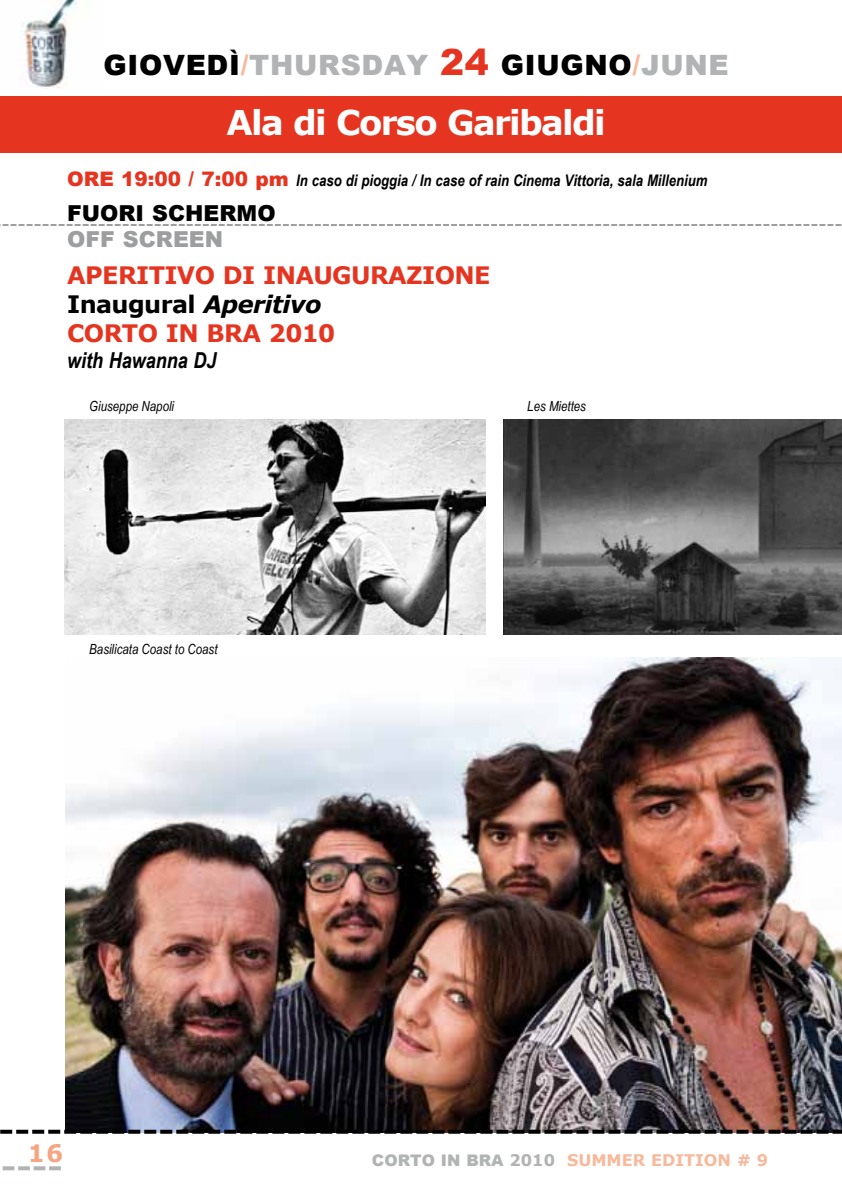
<style>
.page{position:relative;width:842px;height:1191px;background:#fff}
.page>*{position:absolute;margin:0;border:0;box-sizing:border-box;transform-origin:0 0}
.t1{font:700 34px "Verdana";letter-spacing:-.05em;color:#fff}
.t2{font:900 28px "Arial";letter-spacing:.025em;color:#000}
.t3{font:900 28px "Arial";color:#b1b3b4}
.t4{font:700 24px/28.8px "Verdana";letter-spacing:-.025em;color:#e53520}
.t5{font:700 24px "Verdana";color:#f4a582}
.t6{font:italic 700 22px "Arial Narrow";color:#000}
.t7{font:900 22px "Arial";color:#000}
.t8{font:900 22px "Arial";color:#9c9e9f}
.t9{font:italic 700 16px "Arial Narrow";color:#000}
.t10{font:700 16px "Verdana";color:#f7b89b}
.t11{font:italic 14px "Arial Narrow";color:#000}
.s1{color:#000}
.s2{color:#f7b89b}
.s3{font-size:36px;color:#e53520}
.s4{color:#b1b3b4}
.s5{font-family:"Arial";font-weight:900;font-style:normal;font-size:20px;color:#e53520}
.s6{font-style:italic;color:#000}
.s7{font-family:"Arial";font-weight:900;color:#b1b3b4}
</style>
<div class="page">
<img style="left:65px;top:658px;width:777px;height:471px">
<div style="left:0;top:96px;width:842px;height:57px;background:#e53520"></div>
<svg style="left:2px;top:1166px;width:59px;height:4px"></svg>
<img style="left:21px;top:0;width:56px;height:89px">
<svg style="left:0;top:224px;width:841px;height:2px"></svg>
<svg style="left:0;top:1129px;width:842px;height:4px;background:#1f1c1e"></svg>
<img style="left:65px;top:419px;width:420px;height:216px">
<img style="left:504px;top:420px;width:338px;height:215px">
<h2 class="t2" style="left:104px;top:44px;width:45px">GIOVED</h2>
<h2 class="t3" style="left:229px;top:44px;width:155px"><span class="s1">Ì</span><span class="s2">/</span>THURSDAY</h2>
<h2 class="t2" style="left:440px;top:44px;width:290px"><span class="s3">24</span> GIUGNO<span class="s2">/</span><span class="s4">JUNE</span></h2>
<h1 class="t1" style="left:226px;top:101px;width:381px">Ala di Corso Garibaldi</h1>
<p class="t9" style="left:67px;top:169px;width:642px"><span class="s5">ORE 19:00 / 7:00 PM</span> In caso di pioggia / In case of rain Cinema Vittoria, sala Millenium</p>
<h3 class="t7" style="left:67px;top:197px;width:31px">FUORI</h3>
<h3 class="t7" style="left:152px;top:197px;width:123px">SCHERMO</h3>
<h3 class="t8" style="left:67px;top:223px;width:89px">OFF SCREEN</h3>
<h3 class="t4" style="left:67px;top:260px;width:35px">Aperitivo</h3>
<h3 class="t4" style="left:67px;top:260px;width:270px;text-indent:156px">di inaugurazione<br><span class="s1">Inaugural</span> <span class="s6">Aperitivo<br></span>CORTO IN BRA 2010</h3>
<h3 class="t6" style="left:67px;top:344px;width:139px">with Hawanna DJ</h3>
<p class="t11" style="left:89px;top:397px;width:86px">Giuseppe Napoli</p>
<p class="t11" style="left:527px;top:397px;width:60px">Les Miettes</p>
<p class="t11" style="left:89px;top:640px;width:130px">Basilicata Coast to Coast</p>
<h3 class="t5" style="left:28px;top:1138px;width:37px">16</h3>
<p class="t10" style="left:372px;top:1150px;width:398px"><span class="s7">CORTO IN BRA</span> <span class="s4">2010</span> SUMMER EDITION # 9</p>
</div>
